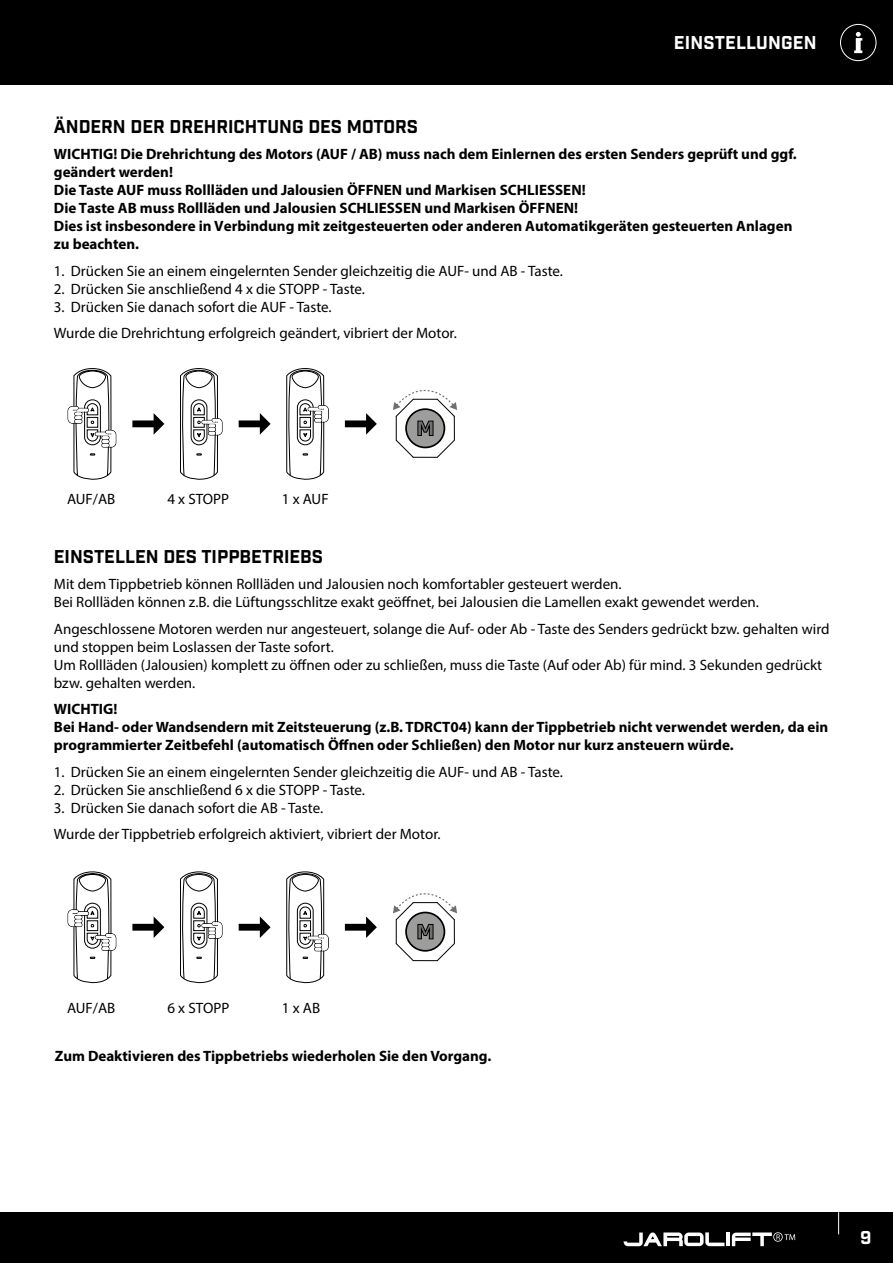
<style>
.page{position:relative;width:893px;height:1263px;background:#fff}
.page>*{position:absolute;margin:0;border:0;box-sizing:border-box;transform-origin:0 0}
.t1{font:700 19.8px "Verdana";color:#706f6f}
.t2{font:18px "Industry Inc Base";color:#000}
.t3{font:18px "Industry Inc Base";letter-spacing:.01em;color:#fff}
.t4{font:15px/18px "Myriad Pro";color:#000}
.t5{font:700 15px/18px "Myriad Pro";color:#000}
</style>
<div class="page">
<div style="left:0;top:1212px;width:893px;height:51px;background:#000"></div>
<div style="left:0;top:0;width:893px;height:85px;background:#000"></div>
<svg style="left:838px;top:1212px;width:1px;height:22px"></svg>
<svg style="left:854px;top:32px;width:8px;height:21px"></svg>
<div style="left:840px;top:24px;width:36px;height:37px;border:1px solid #fff;border-radius:50%"></div>
<svg style="left:624px;top:1232px;width:100px;height:14px"></svg>
<hr style="left:726px;top:1232px;width:4px;height:14px;background:#fff">
<svg style="left:732px;top:1232px;width:63px;height:14px"></svg>
<div style="left:132px;top:420px;width:23px;height:7px;background:#000"></div>
<svg style="left:154px;top:413px;width:10px;height:21px"></svg>
<div style="left:239px;top:420px;width:22px;height:7px;background:#000"></div>
<svg style="left:260px;top:413px;width:11px;height:22px"></svg>
<div style="left:345px;top:420px;width:22px;height:7px;background:#000"></div>
<svg style="left:366px;top:413px;width:11px;height:22px"></svg>
<svg style="left:68px;top:368px;width:48px;height:112px"></svg>
<svg style="left:180px;top:368px;width:43px;height:112px"></svg>
<svg style="left:286px;top:368px;width:43px;height:112px"></svg>
<svg style="left:393px;top:389px;width:64px;height:69px"></svg>
<div style="left:132px;top:924px;width:23px;height:7px;background:#000"></div>
<svg style="left:154px;top:917px;width:10px;height:21px"></svg>
<div style="left:239px;top:924px;width:22px;height:7px;background:#000"></div>
<svg style="left:260px;top:916px;width:11px;height:22px"></svg>
<div style="left:345px;top:924px;width:22px;height:7px;background:#000"></div>
<svg style="left:366px;top:916px;width:11px;height:22px"></svg>
<svg style="left:68px;top:871px;width:48px;height:112px"></svg>
<svg style="left:180px;top:871px;width:43px;height:112px"></svg>
<svg style="left:286px;top:871px;width:43px;height:112px"></svg>
<svg style="left:393px;top:893px;width:64px;height:69px"></svg>
<p class="t3" style="left:674px;top:32px;width:144px">EINSTELLUNGEN</p>
<p class="t2" style="left:54px;top:115px;width:366px">ÄNDERN DER DREHRICHTUNG DES MOTORS</p>
<p class="t5" style="left:54px;top:145px;width:744px">WICHTIG! Die Drehrichtung des Motors (AUF / AB) muss nach dem Einlernen des ersten Senders geprüft und ggf. geändert werden!<br>Die Taste AUF muss Rollläden und Jalousien ÖFFNEN und Markisen SCHLIESSEN!<br>Die Taste AB muss Rollläden und Jalousien SCHLIESSEN und Markisen ÖFFNEN!<br>Dies ist insbesondere in Verbindung mit zeitgesteuerten oder anderen Automatikgeräten gesteuerten Anlagen zu beachten.</p>
<p class="t4" style="left:54px;top:261px;width:511px">1. Drücken Sie an einem eingelernten Sender gleichzeitig die AUF- und AB - Taste.</p>
<p class="t4" style="left:54px;top:279px;width:313px">2. Drücken Sie anschließend 4 x die STOPP - Taste.</p>
<p class="t4" style="left:54px;top:293px;width:404px;line-height:26.5px">3. Drücken Sie danach sofort die AUF - Taste.<br>Wurde die Drehrichtung erfolgreich geändert, vibriert der Motor.</p>
<p class="t4" style="left:67px;top:490px;width:50px">AUF/AB</p>
<p class="t4" style="left:167px;top:490px;width:63px">4 x STOPP</p>
<p class="t4" style="left:282px;top:490px;width:48px">1 x AUF</p>
<h1 class="t1" style="left:416px;top:414px;width:20px">M</h1>
<p class="t2" style="left:54px;top:545px;width:271px">EINSTELLEN DES TIPPBETRIEBS</p>
<p class="t4" style="left:54px;top:575px;width:707px">Mit dem Tippbetrieb können Rollläden und Jalousien noch komfortabler gesteuert werden.<br>Bei Rollläden können z.B. die Lüftungsschlitze exakt geöffnet, bei Jalousien die Lamellen exakt gewendet werden.</p>
<p class="t4" style="left:54px;top:619px;width:777px">Angeschlossene Motoren werden nur angesteuert, solange die Auf- oder Ab - Taste des Senders gedrückt bzw. gehalten wird und stoppen beim Loslassen der Taste sofort.<br>Um Rollläden (Jalousien) komplett zu öffnen oder zu schließen, muss die Taste (Auf oder Ab) für mind. 3 Sekunden gedrückt bzw. gehalten werden.</p>
<p class="t5" style="left:54px;top:700px;width:776px">WICHTIG!<br>Bei Hand- oder Wandsendern mit Zeitsteuerung (z.B. TDRCT04) kann der Tippbetrieb nicht verwendet werden, da ein programmierter Zeitbefehl (automatisch Öffnen oder Schließen) den Motor nur kurz ansteuern würde.</p>
<p class="t4" style="left:54px;top:762px;width:511px">1. Drücken Sie an einem eingelernten Sender gleichzeitig die AUF- und AB - Taste.</p>
<p class="t4" style="left:54px;top:780px;width:313px">2. Drücken Sie anschließend 6 x die STOPP - Taste.</p>
<p class="t4" style="left:54px;top:794px;width:388px;line-height:26.5px">3. Drücken Sie danach sofort die AB - Taste.<br>Wurde der Tippbetrieb erfolgreich aktiviert, vibriert der Motor.</p>
<p class="t4" style="left:67px;top:998px;width:50px">AUF/AB</p>
<p class="t4" style="left:167px;top:998px;width:64px">6 x STOPP</p>
<p class="t4" style="left:282px;top:998px;width:40px">1 x AB</p>
<h1 class="t1" style="left:416px;top:918px;width:20px">M</h1>
<p class="t5" style="left:55px;top:1046px;width:438px">Zum Deaktivieren des Tippbetriebs wiederholen Sie den Vorgang.</p>
<p class="t3" style="left:860px;top:1227px;width:13px">9</p>
</div>
